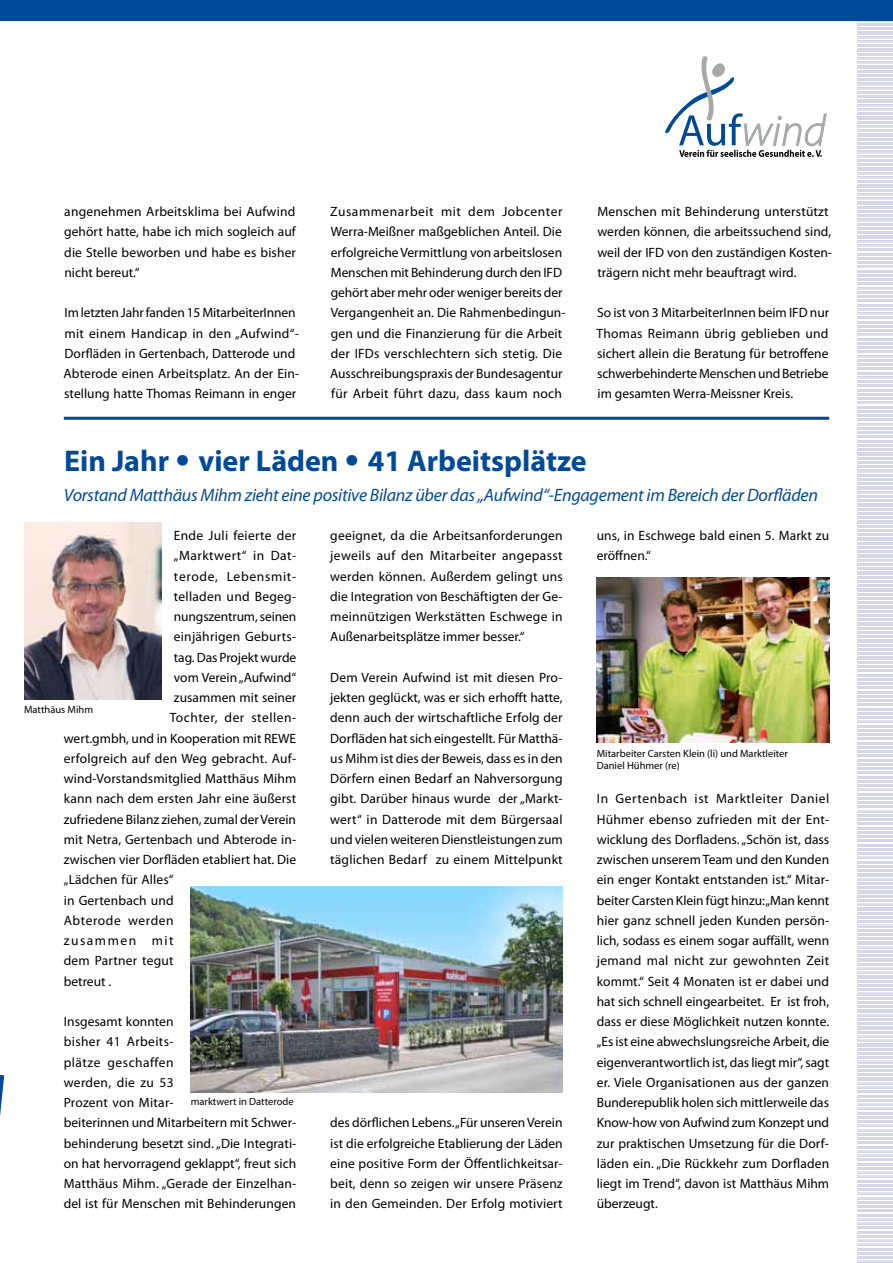
<style>
.page{position:relative;width:893px;height:1263px;background:#fff}
.page>*{position:absolute;margin:0;border:0;box-sizing:border-box;transform-origin:0 0}
.t1{font:700 30px "Myriad Pro";color:#004a99}
.t2{font:italic 18px "Myriad Pro";letter-spacing:-.015em;color:#004a99}
.t3{font:13.5px/20.2px "Myriad Pro";letter-spacing:.005em;color:#000;text-align:justify}
.t4{font:13.5px "Myriad Pro";letter-spacing:.035em;color:#000}
.t5{font:13.5px "Myriad Pro";letter-spacing:.05em;color:#000}
.t6{font:13.5px "Myriad Pro";letter-spacing:.04em;color:#000}
.t7{font:13.5px "Myriad Pro";letter-spacing:.115em;color:#000}
.t8{font:10.5px/12px "Myriad Pro";color:#000}
.s1{font-family:"Helvetica Neue LT Std";font-weight:500}
</style>
<div class="page">
<div style="left:0;top:0;width:893px;height:21px;background:#004a99"></div>
<svg style="left:665px;top:56px;width:162px;height:101px"></svg>
<img style="left:24px;top:523px;width:137px;height:176px">
<img style="left:597px;top:577px;width:232px;height:165px">
<img style="left:191px;top:886px;width:372px;height:207px">
<svg style="left:0;top:1075px;width:4px;height:41px"></svg>
<hr style="left:64px;top:417px;width:765px;height:3px;background:#004a99">
<p class="t3" style="left:64px;top:201px;width:233px">angenehmen Arbeitsklima bei Aufwind gehört hatte, habe ich mich sogleich auf die Stelle beworben und habe es bisher nicht bereut.“</p>
<p class="t3" style="left:64px;top:302px;width:237px;text-align:left">Im letzten Jahr fanden 15 MitarbeiterInnen mit einem Handicap in den „Aufwind“- Dorfläden in Gertenbach, Datterode und Abterode einen Arbeitsplatz. An der Ein&shy;stellung hatte Thomas Reimann in enger</p>
<p class="t3" style="left:330px;top:201px;width:237px;text-align:left">Zusammenarbeit mit dem Jobcenter Werra-Meißner maßgeblichen Anteil. Die erfolgreiche Vermittlung von arbeitslosen Menschen mit Behinderung durch den IFD gehört aber mehr oder weniger bereits der Vergangenheit an. Die Rahmenbedingun&shy;gen und die Finanzierung für die Arbeit der IFDs verschlechtern sich stetig. Die Ausschreibungspraxis der Bundesagentur für Arbeit führt dazu, dass kaum noch</p>
<p class="t3" style="left:597px;top:201px;width:236px;text-align:left">Menschen mit Behinderung unterstützt werden können, die arbeitssuchend sind, weil der IFD von den zuständigen Kosten&shy;trägern nicht mehr beauftragt wird.</p>
<p class="t3" style="left:597px;top:302px;width:234px">So ist von 3 MitarbeiterInnen beim IFD nur Thomas Reimann übrig geblieben und sichert allein die Beratung für betroffene schwerbehinderte Menschen und Betriebe im gesamten Werra-Meissner Kreis.</p>
<h1 class="t1" style="left:64px;top:441px;width:524px">Ein Jahr <span class="s1">•</span> vier Läden <span class="s1">•</span> 41 Arbeitsplätze</h1>
<h2 class="t2" style="left:64px;top:484px;width:756px">Vorstand Matthäus Mihm zieht eine positive Bilanz über das „Aufwind“-Engagement im Bereich der Dorfläden</h2>
<p class="t3" style="left:174px;top:525px;width:124px">Ende Juli feierte der</p>
<p class="t4" style="left:174px;top:547px;width:124px">„Marktwert“ in Dat-</p>
<p class="t5" style="left:174px;top:568px;width:124px">terode, Lebensmit-</p>
<p class="t3" style="left:174px;top:586px;width:124px">telladen und Begeg-</p>
<p class="t3" style="left:174px;top:606px;width:124px">nungszentrum, seinen</p>
<p class="t3" style="left:174px;top:626px;width:124px">einjährigen Geburts-</p>
<p class="t3" style="left:174px;top:647px;width:124px">tag. Das Projekt wurde</p>
<p class="t3" style="left:174px;top:667px;width:124px">vom Verein „Aufwind“</p>
<p class="t3" style="left:174px;top:687px;width:124px">zusammen mit seiner</p>
<p class="t4" style="left:170px;top:709px;width:128px">Tochter, der stellen-</p>
<p class="t3" style="left:64px;top:728px;width:234px">wert.gmbh, und in Kooperation mit REWE</p>
<p class="t3" style="left:64px;top:748px;width:234px">erfolgreich auf den Weg gebracht. Auf-</p>
<p class="t3" style="left:64px;top:768px;width:234px">wind-Vorstandsmitglied Matthäus Mihm</p>
<p class="t3" style="left:64px;top:788px;width:234px">kann nach dem ersten Jahr eine äußerst</p>
<p class="t3" style="left:64px;top:809px;width:234px">zufriedene Bilanz ziehen, zumal der Verein</p>
<p class="t3" style="left:64px;top:829px;width:234px">mit Netra, Gertenbach und Abterode in-</p>
<p class="t3" style="left:64px;top:849px;width:234px">zwischen vier Dorfläden etabliert hat. Die</p>
<p class="t3" style="left:64px;top:869px;width:111px">„Lädchen für Alles“</p>
<p class="t3" style="left:64px;top:890px;width:111px">in Gertenbach und</p>
<p class="t6" style="left:64px;top:912px;width:111px">Abterode werden</p>
<p class="t7" style="left:64px;top:932px;width:111px">zusammen mit</p>
<p class="t3" style="left:64px;top:950px;width:111px">dem Partner tegut</p>
<p class="t3" style="left:64px;top:971px;width:49px">betreut .</p>
<p class="t3" style="left:64px;top:1011px;width:234px;text-align:left">Insgesamt konnten<br>bisher 41 Arbeits-<br>plätze geschaffen<br>werden, die zu 53<br>Prozent von Mitar-<br>beiterinnen und Mitarbeitern mit Schwer&shy;behinderung besetzt sind. „Die Integrati&shy;on hat hervorragend geklappt“, freut sich<br>Matthäus Mihm. „Gerade der Einzelhan&shy;del ist für Menschen mit Behinderungen</p>
<p class="t3" style="left:330px;top:525px;width:234px">geeignet, da die Arbeitsanforderungen jeweils auf den Mitarbeiter angepasst werden können. Außerdem gelingt uns die Integration von Beschäftigten der Ge&shy;meinnützigen Werkstätten Eschwege in Außenarbeitsplätze immer besser.“</p>
<p class="t3" style="left:330px;top:667px;width:234px">Dem Verein Aufwind ist mit diesen Pro&shy;jekten geglückt, was er sich erhofft hatte, denn auch der wirtschaftliche Erfolg der Dorfläden hat sich eingestellt. Für Matthä&shy;us Mihm ist dies der Beweis, dass es in den Dörfern einen Bedarf an Nahversorgung gibt. Darüber hinaus wurde der „Markt&shy;wert“ in Datterode mit dem Bürgersaal und vielen weiteren Dienstleistungen zum täglichen Bedarf zu einem Mittelpunkt</p>
<p class="t3" style="left:597px;top:525px;width:234px">uns, in Eschwege bald einen 5. Markt zu eröffnen.“</p>
<p class="t8" style="left:24px;top:703px;width:71px">Matthäus Mihm</p>
<p class="t8" style="left:597px;top:747px;width:193px">Mitarbeiter Carsten Klein (li) und Marktleiter<br>Daniel Hühmer (re)</p>
<p class="t3" style="left:597px;top:788px;width:234px">In Gertenbach ist Marktleiter Daniel Hühmer ebenso zufrieden mit der Ent&shy;wicklung des Dorfladens. „Schön ist, dass zwischen unserem Team und den Kunden ein enger Kontakt entstanden ist.“ Mitar&shy;beiter Carsten Klein fügt hinzu: „Man kennt hier ganz schnell jeden Kunden persön&shy;lich, sodass es einem sogar auffällt, wenn jemand mal nicht zur gewohnten Zeit kommt.“ Seit 4 Monaten ist er dabei und hat sich schnell eingearbeitet. Er ist froh, dass er diese Möglichkeit nutzen konnte. „Es ist eine abwechslungsreiche Arbeit, die eigenverantwortlich ist, das liegt mir“, sagt er. Viele Organisationen aus der ganzen Bunderepublik holen sich mittlerweile das Know-how von Aufwind zum Konzept und zur praktischen Umsetzung für die Dorf&shy;läden ein. „Die Rückkehr zum Dorfladen liegt im Trend“, davon ist Matthäus Mihm überzeugt.</p>
<p class="t8" style="left:191px;top:1096px;width:105px">marktwert in Datterode</p>
<p class="t3" style="left:330px;top:1112px;width:234px">des dörflichen Lebens. „Für unseren Verein ist die erfolgreiche Etablierung der Läden eine positive Form der Öffentlichkeitsar&shy;beit, denn so zeigen wir unsere Präsenz in den Gemeinden. Der Erfolg motiviert</p>
</div>
